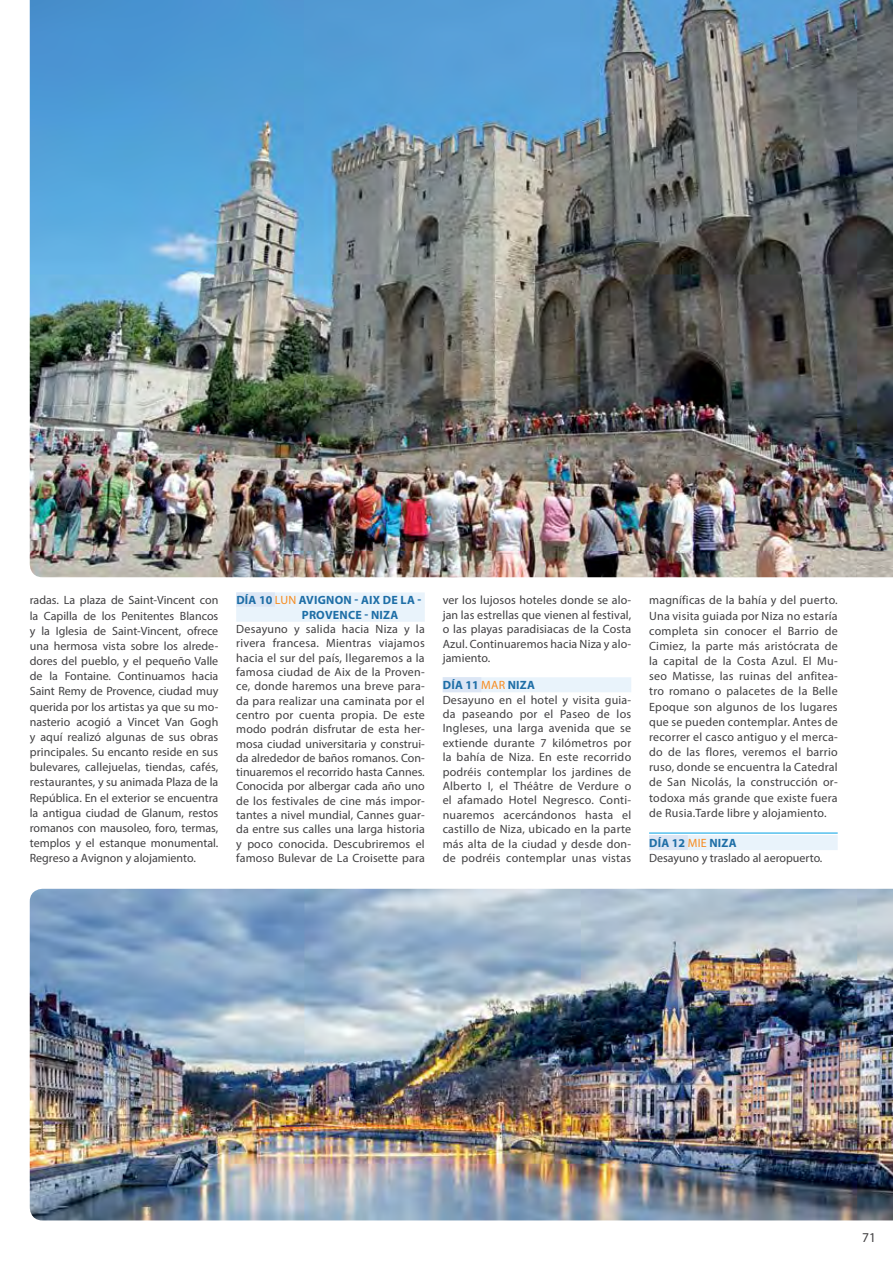
<style>
.page{position:relative;width:893px;height:1263px;background:#fff}
.page>*{position:absolute;margin:0;border:0;box-sizing:border-box;transform-origin:0 0}
.t1{font:13.5px "Myriad Pro";color:#414042}
.t2{font:12px/15.1px "Myriad Pro";letter-spacing:.02em;color:#414042;text-align:justify}
.t3{font:12px/15.1px "Myriad Pro";color:#414042}
.t4{font:700 12px "Myriad Pro";color:#1e6ea6}
.s1{font-weight:400;color:#f68b1f}
.s2{font-weight:700;color:#1e6ea6}
.s3{color:#f68b1f}
</style>
<div class="page">
<img style="left:30px;top:0;width:863px;height:577px">
<div style="left:236px;top:592px;width:189px;height:15px;background:#e9f3fb"></div>
<div style="left:236px;top:592px;width:39px;height:15px;background:#dce6f5"></div>
<div style="left:236px;top:607px;width:189px;height:15px;background:#e9f3fb"></div>
<div style="left:443px;top:677px;width:188px;height:15px;background:#e9f3fb"></div>
<div style="left:443px;top:677px;width:38px;height:15px;background:#dce6f5"></div>
<hr style="left:649px;top:833px;width:189px;height:1px;background:#00a1e4">
<div style="left:649px;top:835px;width:189px;height:15px;background:#e9f3fb"></div>
<div style="left:649px;top:835px;width:39px;height:15px;background:#dce6f5"></div>
<img style="left:30px;top:889px;width:863px;height:331px">
<p class="t2" style="left:30px;top:592px;width:190px">radas. La plaza de Saint-Vincent con la Capilla de los Penitentes Blancos y la Iglesia de Saint-Vincent, ofrece una hermosa vista sobre los alrede&shy;dores del pueblo, y el pequeño Valle de la Fontaine. Continuamos hacia Saint Remy de Provence, ciudad muy querida por los artistas ya que su mo&shy;nasterio acogió a Vincet Van Gogh y aquí realizó algunas de sus obras principales. Su encanto reside en sus bulevares, callejuelas, tiendas, cafés, restaurantes, y su animada Plaza de la República. En el exterior se encuentra la antigua ciudad de Glanum, restos romanos con mausoleo, foro, termas, templos y el estanque monumental.<br>Regreso a Avignon y alojamiento.</p>
<p class="t4" style="left:236px;top:592px;width:65px">DÍA 10 <span class="s1">LUN</span> AVIGNON</p>
<p class="t4" style="left:355px;top:592px;width:14px">- AIX</p>
<p class="t4" style="left:383px;top:592px;width:40px">DE LA -</p>
<p class="t4" style="left:302px;top:607px;width:4px">PROVENCE</p>
<p class="t4" style="left:365px;top:607px;width:15px">-NIZA</p>
<p class="t2" style="left:236px;top:622px;width:190px;line-height:14.2px">Desayuno y salida hacia Niza y la rivera francesa. Mientras viajamos hacia el sur del país, llegaremos a la famosa ciudad de Aix de la Proven&shy;ce, donde haremos una breve para&shy;da para realizar una caminata por el centro por cuenta propia. De este modo podrán disfrutar de esta her&shy;mosa ciudad universitaria y construi&shy;da alrededor de baños romanos. Con&shy;tinuaremos el recorrido hasta Cannes.<br>Conocida por albergar cada año uno de los festivales de cine más impor&shy;tantes a nivel mundial, Cannes guar&shy;da entre sus calles una larga historia y poco conocida. Descubriremos el famoso Bulevar de La Croisette para</p>
<p class="t2" style="left:443px;top:593px;width:190px;line-height:14.4px">ver los lujosos hoteles donde se alo&shy;jan las estrellas que vienen al festival, o las playas paradisiacas de la Costa Azul. Continuaremos hacia Niza y alo&shy;jamiento.</p>
<p class="t2" style="left:443px;top:678px;width:190px;line-height:14.4px;text-align:left"><span class="s2">DÍA 11</span> <span class="s3">MAR</span> <span class="s2">NIZA<br></span>Desayuno en el hotel y visita guia&shy;da paseando por el Paseo de los<br>Ingleses, una larga avenida que se extiende durante 7 kilómetros por la bahía de Niza. En este recorrido podréis contemplar los jardines de<br>Alberto I, el Théâtre de Verdure o el afamado Hotel Negresco. Conti&shy;nuaremos acercándonos hasta el castillo de Niza, ubicado en la parte más alta de la ciudad y desde don&shy;de podréis contemplar unas vistas</p>
<p class="t2" style="left:649px;top:592px;width:190px">magníficas de la bahía y del puerto.<br>Una visita guiada por Niza no estaría completa sin conocer el Barrio de Cimiez, la parte más aristócrata de la capital de la Costa Azul. El Mu&shy;seo Matisse, las ruinas del anfitea&shy;tro romano o palacetes de la Belle Epoque son algunos de los lugares que se pueden contemplar. Antes de recorrer el casco antiguo y el merca&shy;do de las flores, veremos el barrio ruso, donde se encuentra la Catedral de San Nicolás, la construcción or&shy;todoxa más grande que existe fuera de Rusia.Tarde libre y alojamiento.</p>
<p class="t3" style="left:649px;top:835px;width:175px"><span class="s2">DÍA 12</span> <span class="s3">MIE</span> <span class="s2">NIZA<br></span>Desayuno y traslado al aeropuerto.</p>
<p class="t1" style="left:862px;top:1229px;width:15px">71</p>
</div>
